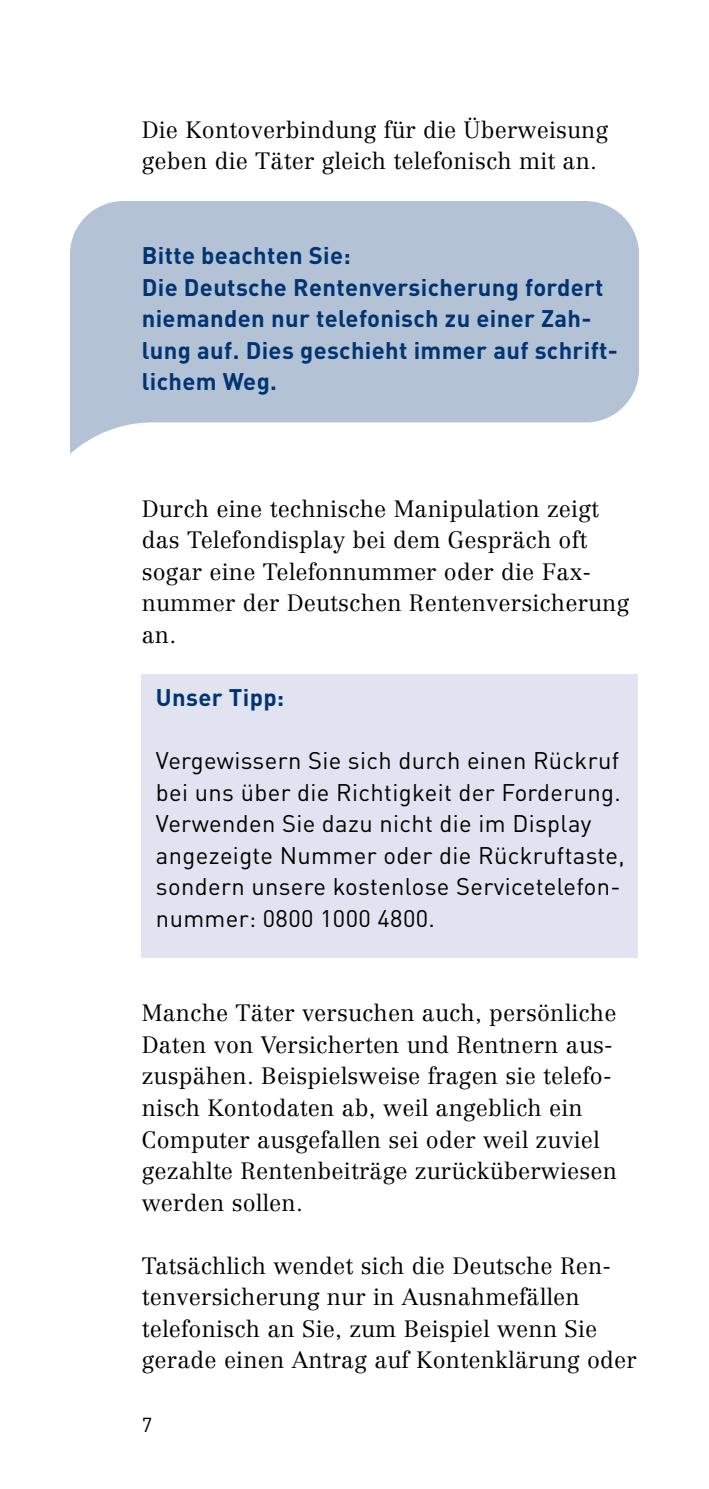
<style>
.page{position:relative;width:709px;height:1489px;background:#fff}
.page>*{position:absolute;margin:0;border:0;box-sizing:border-box;transform-origin:0 0}
.t1{font:23.75px/31.5px "DIN";letter-spacing:.015em;color:#000}
.t2{font:700 23.75px/31.5px "DIN";letter-spacing:.015em;color:#003472}
.t3{font:300 23.25px/31.5px "Centennial";letter-spacing:.01em;color:#000}
.t4{font:20px "DIN";color:#000}
</style>
<div class="page">
<div style="left:142px;top:674px;width:496px;height:284px;background:#e2e3f0"></div>
<p class="t3" style="left:142px;top:114px;width:468px">Die Kontoverbindung für die Überweisung geben die Täter gleich telefonisch mit an.</p>
<h3 class="t2" style="left:142px;top:239px;width:210px">Bitte beachten Sie:</h3>
<p class="t2" style="left:142px;top:270px;width:477px">Die Deutsche Rentenversicherung fordert niemanden nur telefonisch zu einer Zah&shy;lung auf. Dies geschieht immer auf schrift&shy;lichem Weg.</p>
<p class="t3" style="left:142px;top:492px;width:489px">Durch eine technische Manipulation zeigt das Telefondisplay bei dem Gespräch oft sogar eine Telefonnummer oder die Fax&shy;nummer der Deutschen Rentenversicherung an.</p>
<h3 class="t2" style="left:156px;top:680px;width:130px">Unser Tipp:</h3>
<p class="t1" style="left:156px;top:744px;width:470px">Vergewissern Sie sich durch einen Rückruf bei uns über die Richtigkeit der Forderung.<br>Verwenden Sie dazu nicht die im Display angezeigte Nummer oder die Rückruftaste, sondern unsere kostenlose Servicetelefon&shy;nummer: 0800 1000 4800.</p>
<p class="t3" style="left:142px;top:997px;width:477px">Manche Täter versuchen auch, persönliche Daten von Versicherten und Rentnern aus&shy;zuspähen. Beispielsweise fragen sie telefo&shy;nisch Kontodaten ab, weil angeblich ein Computer ausgefallen sei oder weil zuviel gezahlte Rentenbeiträge zurücküberwiesen werden sollen.</p>
<p class="t3" style="left:142px;top:1249px;width:496px">Tatsächlich wendet sich die Deutsche Ren&shy;tenversicherung nur in Ausnahmefällen telefonisch an Sie, zum Beispiel wenn Sie gerade einen Antrag auf Kontenklärung oder</p>
<p class="t4" style="left:142px;top:1411px;width:12px">7</p>
</div>
